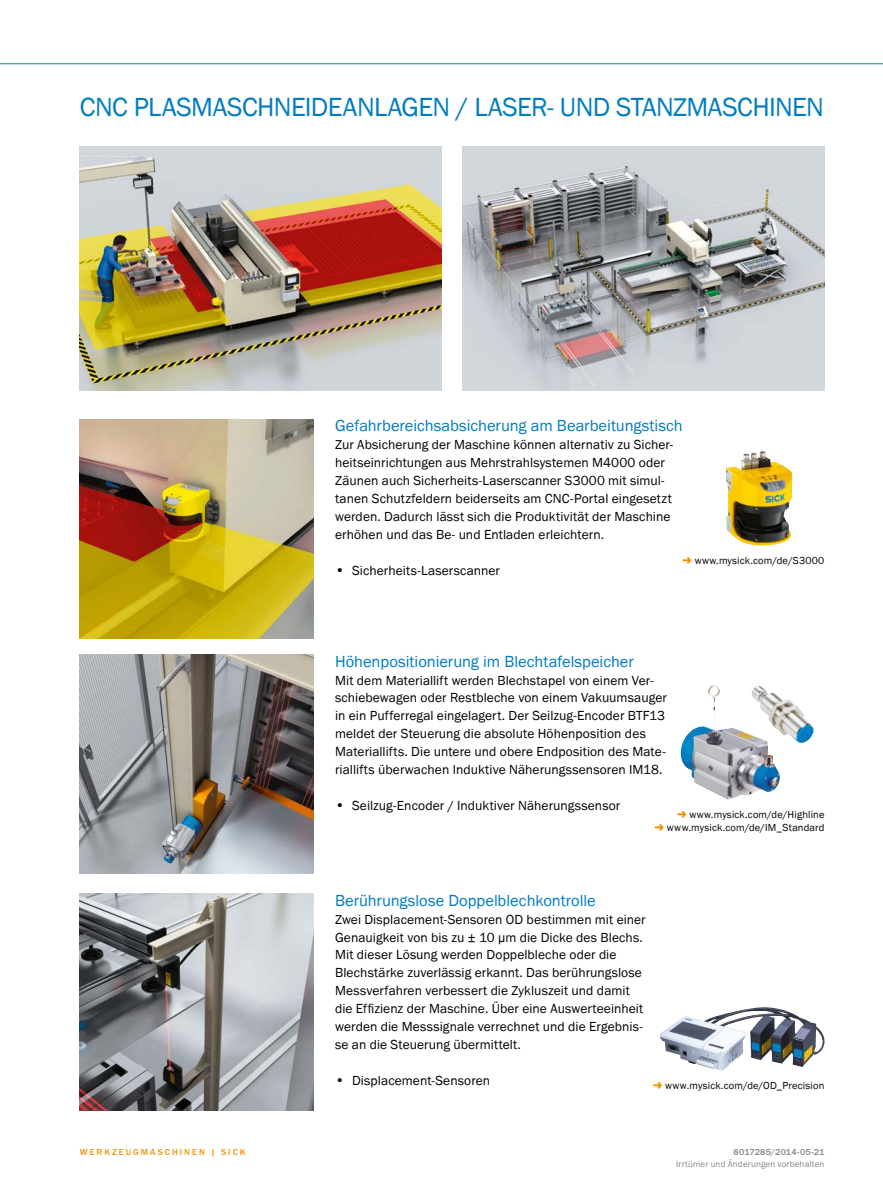
<style>
.page{position:relative;width:883px;height:1188px;background:#fff}
.page>*{position:absolute;margin:0;border:0;box-sizing:border-box;transform-origin:0 0}
.t1{font:27px "SICK Franklin";letter-spacing:-.025em;color:#007cc2}
.t2{font:16.5px "SICK Franklin";color:#007cc2}
.t3{font:13.5px/17.9px "SICK Franklin";letter-spacing:.005em;color:#000}
.t4{font:10.5px/12.6px "SICK Franklin";letter-spacing:.015em;color:#000;text-align:right}
.t5{font:9px "SICK Franklin";letter-spacing:.02em;color:#878787}
.t6{font:500 9px "SICK Franklin";letter-spacing:.225em;color:#f39200}
.t7{font:500 9px "SICK Franklin";letter-spacing:.02em;color:#878787}
.s1{font-size:14.25px}
</style>
<div class="page">
<img style="left:80px;top:146px;width:361px;height:245px">
<img style="left:462px;top:146px;width:362px;height:245px">
<img style="left:80px;top:419px;width:234px;height:219px">
<img style="left:80px;top:655px;width:234px;height:219px">
<img style="left:80px;top:894px;width:234px;height:217px">
<hr style="left:0;top:63px;width:882px;height:1px;background:#007cc2">
<img style="left:726px;top:451px;width:66px;height:95px">
<img style="left:680px;top:685px;width:99px;height:115px">
<img style="left:751px;top:686px;width:62px;height:57px">
<img style="left:660px;top:1007px;width:164px;height:64px">
<h1 class="t1" style="left:80px;top:90px;width:17px">CNC</h1>
<h1 class="t1" style="left:134px;top:90px;width:45px">PLASMASCHNE</h1>
<h1 class="t1" style="left:305px;top:90px;width:99px">IDEANLAGEN</h1>
<h1 class="t1" style="left:456px;top:90px;width:48px">/ LASER</h1>
<h1 class="t1" style="left:547px;top:90px;width:112px">- UN D STANZMASCH</h1>
<h1 class="t1" style="left:769px;top:90px;width:22px">INEN</h1>
<p class="t2" style="left:335px;top:416px;width:349px">Gefahrbereichsabsicherung am Bearbeitungstisch</p>
<p class="t3" style="left:335px;top:436px;width:339px">Zur Absicherung der Maschine können alternativ zu Sicher&shy;heitseinrichtungen aus Mehrstrahlsystemen M4000 oder Zäunen auch Sicherheits-Laserscanner S3000 mit simul&shy;tanen Schutzfeldern beiderseits am CNC</p>
<p class="t3" style="left:335px;top:490px;width:338px;text-align:justify;text-indent:235px">-Portal eingesetzt werden. Dadurch lässt sich die Produktivität der Maschine erhöhen und das Be- und Entladen erleichtern.</p>
<p class="t3" style="left:335px;top:561px;width:166px"><span class="s1">•</span> Sicherheits-Laserscanner</p>
<p class="t4" style="left:694px;top:554px;width:131px">www.mysick.com/de/S3000</p>
<p class="t2" style="left:335px;top:651px;width:300px">Höhenpositionierung im Blechtafelspeicher</p>
<p class="t3" style="left:335px;top:671px;width:333px">M it dem Materiallift werden Blechstapel von einem Ver&shy;schiebewagen oder Restbleche von einem Vakuumsauger in ein Pufferregal eingelagert. Der Seilzug-Encoder BTF13 meldet der Steuerung die absolute Höhenposition des Materiallifts. Die untere und obere Endposition des Mate&shy;riallifts überwachen Induktive Näherungssensoren IM18.</p>
<p class="t3" style="left:335px;top:797px;width:287px"><span class="s1">•</span> Seilzug-Encoder / Induktiver Näherungssensor</p>
<p class="t4" style="left:666px;top:809px;width:159px">www.mysick.com/de/H ighline www.mysick.com/de/IM_Standard</p>
<p class="t2" style="left:335px;top:890px;width:262px">Berührungslose Doppelblechkontrolle</p>
<p class="t3" style="left:335px;top:910px;width:312px">Zwei Displacement-Sensoren OD bestimmen mit einer Genauigkeit von bis zu ± 10 μm die Dicke des Blechs.<br>M it dieser Lösung werden Doppelbleche oder die Blechstärke zuverlässig erkannt. Das berührungslose M essverfahren verbessert die Zykluszeit und damit die Effizienz der Maschine. Über eine Auswerteeinheit werden die Messsignale verrechnet und die Ergebnis&shy;se an die Steuerung übermittelt.</p>
<p class="t3" style="left:335px;top:1072px;width:157px"><span class="s1">•</span> Displacement-Sensoren</p>
<p class="t4" style="left:665px;top:1080px;width:161px">www.mysick.com/de/OD_Precision</p>
<p class="t6" style="left:80px;top:1146px;width:167px">WERKZEUGMASCHINEN | SICK</p>
<p class="t7" style="left:733px;top:1146px;width:92px">8017285/2014-05-21</p>
<p class="t5" style="left:676px;top:1159px;width:150px">Irrtümer und Änderungen vorbehalten</p>
</div>
